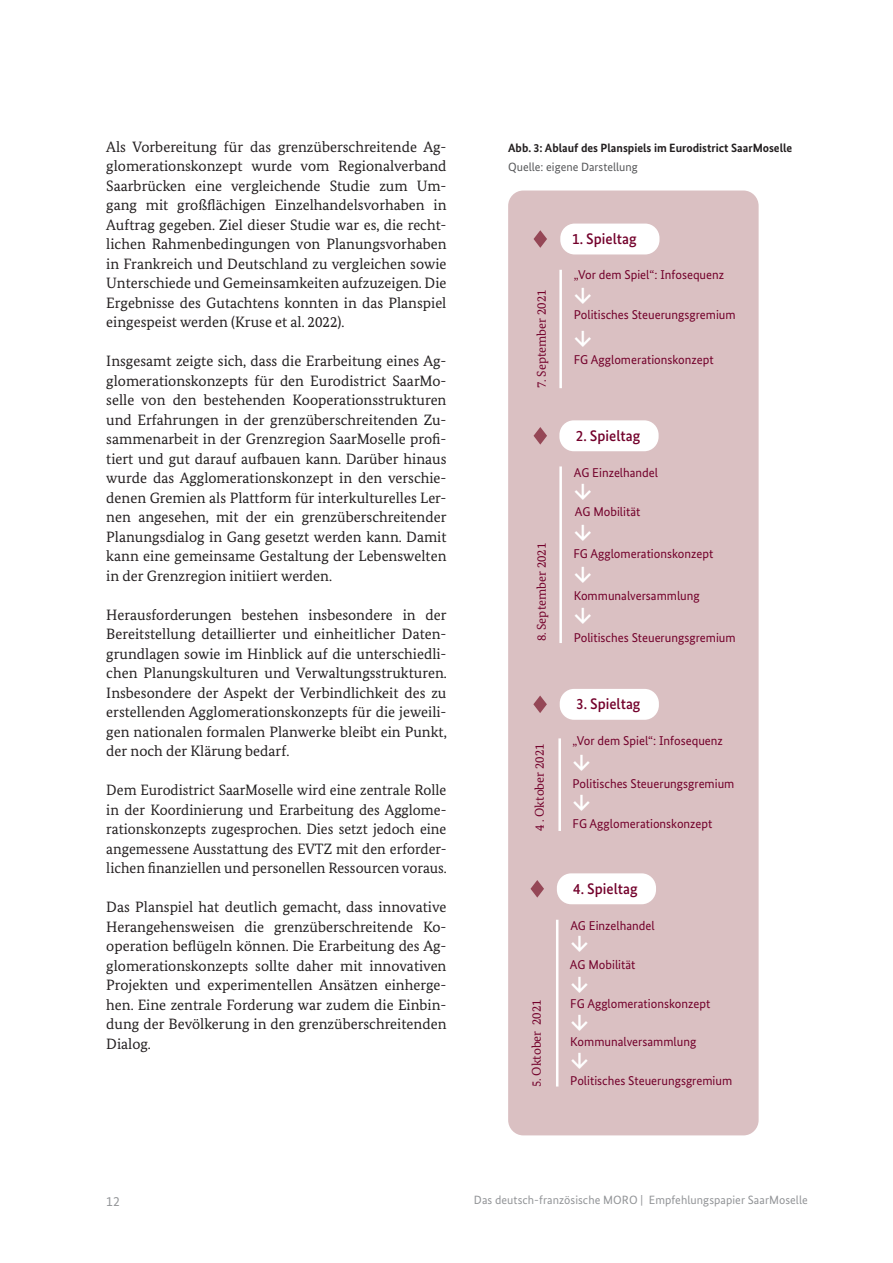
<style>
.page{position:relative;width:893px;height:1263px;background:#fff}
.page>*{position:absolute;margin:0;border:0;box-sizing:border-box;transform-origin:0 0}
.t1{font:700 22.95px/41.2px "Bundes Sans";color:#fff}
.t2{font:500 15.3px "Bundes Sans";color:#73012b}
.Text_Fließtext{font:15px/19.5px "Bundes Serif";color:#231f20;text-align:justify}
.t3{font:13.5px "Bundes Sans";color:#939598}
.t4{font:12.75px "Bundes Sans";color:#73012b}
.t5{font:12.6px "Bundes Serif";color:#73012b}
.t6{font:12px "Bundes Sans";letter-spacing:.005em;color:#939598}
.Überschrift_Abbildun{font:700 12px "Bundes Sans";color:#231f20}
.Überschrift_Abbildun-2{font:12px "Bundes Sans";color:#57585a}
</style>
<div class="page">
<div style="left:508px;top:191px;width:251px;height:944px;background:#dac0c2;border-radius:15px"></div>
<div style="left:560px;top:224px;width:99px;height:30px;background:#fff;border-radius:14px"></div>
<div style="left:559px;top:420px;width:100px;height:31px;background:#fff;border-radius:14px"></div>
<div style="left:557px;top:873px;width:99px;height:31px;background:#fff;border-radius:14px"></div>
<svg style="left:534px;top:230px;width:13px;height:18px"></svg>
<svg style="left:531px;top:880px;width:13px;height:17px"></svg>
<svg style="left:534px;top:427px;width:13px;height:17px"></svg>
<hr style="left:559px;top:270px;width:3px;height:118px;background:#fff">
<hr style="left:559px;top:466px;width:3px;height:177px;background:#fff">
<hr style="left:556px;top:920px;width:2px;height:166px;background:#fff">
<div style="left:560px;top:689px;width:99px;height:31px;background:#fff;border-radius:14px"></div>
<svg style="left:533px;top:696px;width:14px;height:17px"></svg>
<hr style="left:558px;top:738px;width:3px;height:93px;background:#fff">
<p class="Text_Fließtext" style="left:106px;top:136px;width:342px">Als Vorbereitung für das grenzüberschreitende Ag&shy;glomerationskonzept wurde vom Regionalverband Saarbrücken eine vergleichende Studie zum Um&shy;gang mit großflächigen Einzelhandelsvorhaben in Auftrag gegeben. Ziel dieser Studie war es, die recht&shy;lichen Rahmenbedingungen von Planungsvorhaben in Frankreich und Deutschland zu vergleichen sowie Unterschiede und Gemeinsamkeiten aufzuzeigen. Die Ergebnisse des Gutachtens konnten in das Planspiel eingespeist werden (Kruse et al. 2022).</p>
<p class="Text_Fließtext" style="left:106px;top:351px;width:342px">Insgesamt zeigte sich, dass die Erarbeitung eines Ag&shy;glomerationskonzepts für den Eurodistrict SaarMo&shy;selle von den bestehenden Kooperationsstrukturen und Erfahrungen in der grenzüberschreitenden Zu&shy;sammenarbeit in der Grenzregion SaarMoselle profi&shy;tiert und gut darauf aufbauen kann. Darüber hinaus wurde das Agglomerationskonzept in den verschie&shy;denen Gremien als Plattform für interkulturelles Ler&shy;nen angesehen, mit der ein grenzüberschreitender Planungsdialog in Gang gesetzt werden kann. Damit kann eine gemeinsame Gestaltung der Lebenswelten in der Grenzregion initiiert werden.</p>
<p class="Text_Fließtext" style="left:106px;top:604px;width:342px">Herausforderungen bestehen insbesondere in der Bereitstellung detaillierter und einheitlicher Daten&shy;grundlagen sowie im Hinblick auf die unterschiedli&shy;chen Planungskulturen und Verwaltungsstrukturen.<br>Insbesondere der Aspekt der Verbindlichkeit des zu erstellenden Agglomerationskonzepts für die jeweili&shy;gen nationalen formalen Planwerke bleibt ein Punkt, der noch der Klärung bedarf.</p>
<p class="Text_Fließtext" style="left:106px;top:780px;width:342px">Dem Eurodistrict SaarMoselle wird eine zentrale Rolle in der Koordinierung und Erarbeitung des Agglome&shy;rationskonzepts zugesprochen. Dies setzt jedoch eine angemessene Ausstattung des EVTZ mit den erforder&shy;lichen finanziellen und personellen Ressourcen voraus.</p>
<p class="Text_Fließtext" style="left:106px;top:897px;width:342px">Das Planspiel hat deutlich gemacht, dass innovative Herangehensweisen die grenzüberschreitende Ko&shy;operation beflügeln können. Die Erarbeitung des Ag&shy;glomerationskonzepts sollte daher mit innovativen Projekten und experimentellen Ansätzen einherge&shy;hen. Eine zentrale Forderung war zudem die Einbin&shy;dung der Bevölkerung in den grenzüberschreitenden Dialog.</p>
<p class="Überschrift_Abbildun" style="left:508px;top:140px;width:286px">Abb. 3: Ablauf des Planspiels im Eurodistrict SaarMoselle</p>
<p class="Überschrift_Abbildun-2" style="left:508px;top:160px;width:131px">Quelle: eigene Darstellung</p>
<p class="t5" style="left:534px;top:388px;width:100px;rotate:-90deg">7. September 2021</p>
<p class="t5" style="left:534px;top:641px;width:100px;rotate:-90deg">8. September 2021</p>
<p class="t5" style="left:532px;top:831px;width:89px;rotate:-90deg">4 . Oktober 2021</p>
<p class="t5" style="left:529px;top:1087px;width:89px;rotate:-90deg">5. Oktober 2021</p>
<p class="t2" style="left:572px;top:229px;width:66px">1. Spieltag</p>
<p class="t4" style="left:574px;top:267px;width:152px">„Vor dem Spiel“: Infosequenz</p>
<p class="t4" style="left:574px;top:307px;width:163px">Politisches Steuerungsgremium</p>
<p class="t4" style="left:574px;top:352px;width:141px">FG Agglomerationskonzept</p>
<p class="t1" style="left:574px;top:273px;width:20px;line-height:43.2px">↓ ↓</p>
<p class="t2" style="left:576px;top:426px;width:66px">2. Spieltag</p>
<p class="t4" style="left:574px;top:464px;width:86px">AG Einzelhandel</p>
<p class="t1" style="left:574px;top:470px;width:20px">↓</p>
<p class="t4" style="left:575px;top:504px;width:67px">AG Mobilität</p>
<p class="t1" style="left:574px;top:512px;width:20px">↓</p>
<p class="t4" style="left:573px;top:546px;width:141px">FG Agglomerationskonzept</p>
<p class="t1" style="left:574px;top:553px;width:20px">↓ ↓</p>
<p class="t4" style="left:574px;top:588px;width:128px">Kommunalversammlung</p>
<p class="t4" style="left:574px;top:630px;width:163px">Politisches Steuerungsgremium</p>
<p class="t2" style="left:576px;top:694px;width:66px">3. Spieltag</p>
<p class="t4" style="left:573px;top:733px;width:152px">„Vor dem Spiel“: Infosequenz</p>
<p class="t4" style="left:573px;top:776px;width:163px">Politisches Steuerungsgremium</p>
<p class="t4" style="left:573px;top:816px;width:141px">FG Agglomerationskonzept</p>
<p class="t1" style="left:573px;top:741px;width:20px;line-height:40.5px">↓ ↓</p>
<p class="t2" style="left:573px;top:879px;width:66px">4. Spieltag</p>
<p class="t4" style="left:570px;top:917px;width:86px">AG Einzelhandel</p>
<p class="t1" style="left:570px;top:922px;width:20px">↓</p>
<p class="t4" style="left:570px;top:956px;width:67px">AG Mobilität</p>
<p class="t1" style="left:570px;top:963px;width:20px">↓</p>
<p class="t4" style="left:570px;top:995px;width:141px">FG Agglomerationskonzept</p>
<p class="t1" style="left:570px;top:1002px;width:20px">↓</p>
<p class="t4" style="left:570px;top:1033px;width:128px">Kommunalversammlung</p>
<p class="t1" style="left:570px;top:1039px;width:20px">↓</p>
<p class="t4" style="left:570px;top:1072px;width:163px">Politisches Steuerungsgremium</p>
<p class="t3" style="left:106px;top:1193px;width:15px">12</p>
<p class="t6" style="left:474px;top:1193px;width:336px">Das deutsch-französische MORO | Empfehlungspapier SaarMoselle</p>
</div>
